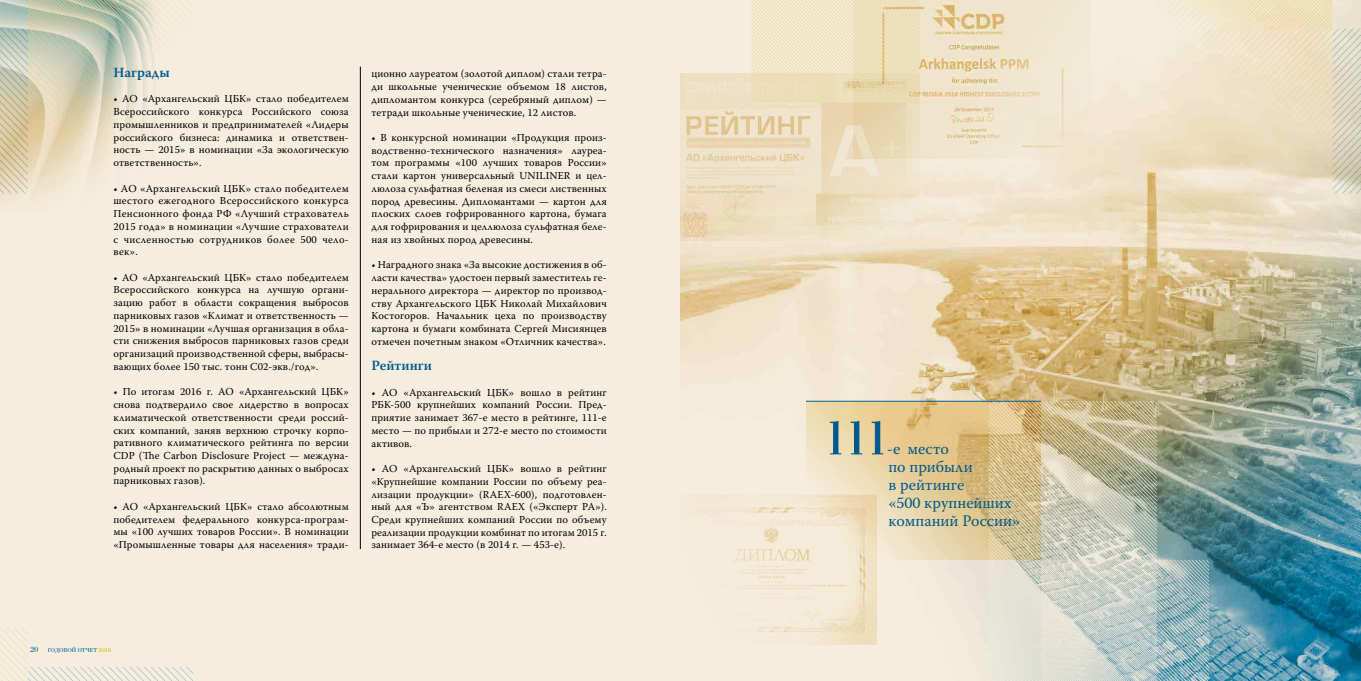
<style>
.page{position:relative;width:1361px;height:681px;background:#fff}
.page>*{position:absolute;margin:0;border:0;box-sizing:border-box;transform-origin:0 0}
.t1{font:50px "Bodoni Cond C";color:#005a8d}
.t2{font:16px/18px "Warnock Pro";color:#005a8d}
.t3{font:600 14px "Warnock Pro";color:#005a8d}
.t4{font:10.6px/12.7px "Warnock Pro";letter-spacing:.01em;color:#000;text-align:justify}
.t5{font:6px "Bodoni C";color:#00649c}
.s1{font-size:8px}
.s2{color:#dfb100}
</style>
<div class="page">
<div style="left:0;top:0;width:1361px;height:680px;background:#f5edde"></div>
<img style="left:0;top:193px;width:36px;height:8px">
<svg style="left:0;top:0;width:193px;height:193px"></svg>
<svg style="left:0;top:628px;width:193px;height:52px"></svg>
<img style="left:680px;top:0;width:681px;height:680px">
<img style="left:680px;top:494px;width:196px;height:149px">
<hr style="left:360px;top:67px;width:1px;height:482px;background:#000">
<svg style="left:806px;top:401px;width:183px;height:158px;background:#e8d2a5"></svg>
<img style="left:989px;top:401px;width:220px;height:279px">
<hr style="left:806px;top:400px;width:235px;height:1px;background:#00649c">
<img style="left:919px;top:0;width:171px;height:159px">
<img style="left:680px;top:74px;width:239px;height:167px">
<svg style="left:751px;top:0;width:168px;height:103px"></svg>
<svg style="left:1167px;top:0;width:194px;height:193px"></svg>
<h3 class="t3" style="left:113px;top:64px;width:58px">Награды</h3>
<p class="t4" style="left:113px;top:92px;width:237px">• АО «Архангельский ЦБК» стало победителем Всероссийского конкурса Российского союза промышленников и предпринимателей «Лидеры российского бизнеса: динамика и ответствен&shy;ность — 2015» в номинации «За экологическую ответственность».</p>
<p class="t4" style="left:113px;top:181px;width:237px">• АО «Архангельский ЦБК» стало победителем шестого ежегодного Всероссийского конкурса Пенсионного фонда РФ «Лучший страхователь 2015 года» в номинации «Лучшие страхователи с численностью сотрудников более 500 чело&shy;век».</p>
<p class="t4" style="left:113px;top:270px;width:237px">• АО «Архангельский ЦБК» стало победителем Всероссийского конкурса на лучшую органи&shy;зацию работ в области сокращения выбросов парниковых газов «Климат и ответственность — 2015» в номинации «Лучшая организация в обла&shy;сти снижения выбросов парниковых газов среди организаций производственной сферы, выбрасы&shy;вающих более 150 тыс. тонн С02-экв./год».</p>
<p class="t4" style="left:113px;top:385px;width:237px">• По итогам 2016 г. АО «Архангельский ЦБК» снова подтвердило свое лидерство в вопросах климатической ответственности среди россий&shy;ских компаний, заняв верхнюю строчку корпо&shy;ративного климатического рейтинга по версии CDP (The Carbon Disclosure Project — междуна&shy;родный проект по раскрытию данных о выбросах парниковых газов).</p>
<p class="t4" style="left:113px;top:499px;width:237px">• АО «Архангельский ЦБК» стало абсолютным победителем федерального конкурса-програм&shy;мы «100 лучших товаров России». В номинации «Промышленные товары для населения» тради-</p>
<p class="t4" style="left:371px;top:67px;width:237px">ционно лауреатом (золотой диплом) стали тетра&shy;ди школьные ученические объемом 18 листов, дипломантом конкурса (серебряный диплом) — тетради школьные ученические, 12 листов.</p>
<p class="t4" style="left:371px;top:131px;width:237px">• В конкурсной номинации «Продукция произ&shy;водственно-технического назначения» лауреа&shy;том программы «100 лучших товаров России» стали картон универсальный UNILINER и цел&shy;люлоза сульфатная беленая из смеси лиственных пород древесины. Дипломантами — картон для плоских слоев гофрированного картона, бумага для гофрирования и целлюлоза сульфатная беле&shy;ная из хвойных пород древесины.</p>
<p class="t4" style="left:371px;top:258px;width:237px">• Наградного знака «За высокие достижения в об&shy;ласти качества» удостоен первый заместитель ге&shy;нерального директора — директор по производ&shy;ству Архангельского ЦБК Николай Михайлович Костогоров. Начальник цеха по производству картона и бумаги комбината Сергей Мисиянцев отмечен почетным знаком «Отличник качества».</p>
<h3 class="t3" style="left:371px;top:357px;width:62px">Рейтинги</h3>
<p class="t4" style="left:371px;top:385px;width:237px">• АО «Архангельский ЦБК» вошло в рейтинг РБК-500 крупнейших компаний России. Пред&shy;приятие занимает 367-е место в рейтинге, 111-е место — по прибыли и 272-е место по стоимости активов.</p>
<p class="t4" style="left:371px;top:462px;width:237px">• АО «Архангельский ЦБК» вошло в рейтинг «Крупнейшие компании России по объему реа&shy;лизации продукции» (RAEX-600), подготовлен&shy;ный для «Ъ» агентством RAEX («Эксперт РА»).<br>Среди крупнейших компаний России по объему реализации продукции комбинат по итогам 2015 г. занимает 364-е место (в 2014 г. — 453-е).</p>
<p class="t5" style="left:30px;top:647px;width:83px"><span class="s1">20</span> годовой отчет <span class="s2">2016</span></p>
<h1 class="t1" style="left:824px;top:412px;width:64px">111</h1>
<h2 class="t2" style="left:887px;top:439px;width:135px">-е место<br>по прибыли<br>в рейтинге<br>«500 крупнейших компаний России»</h2>
</div>
